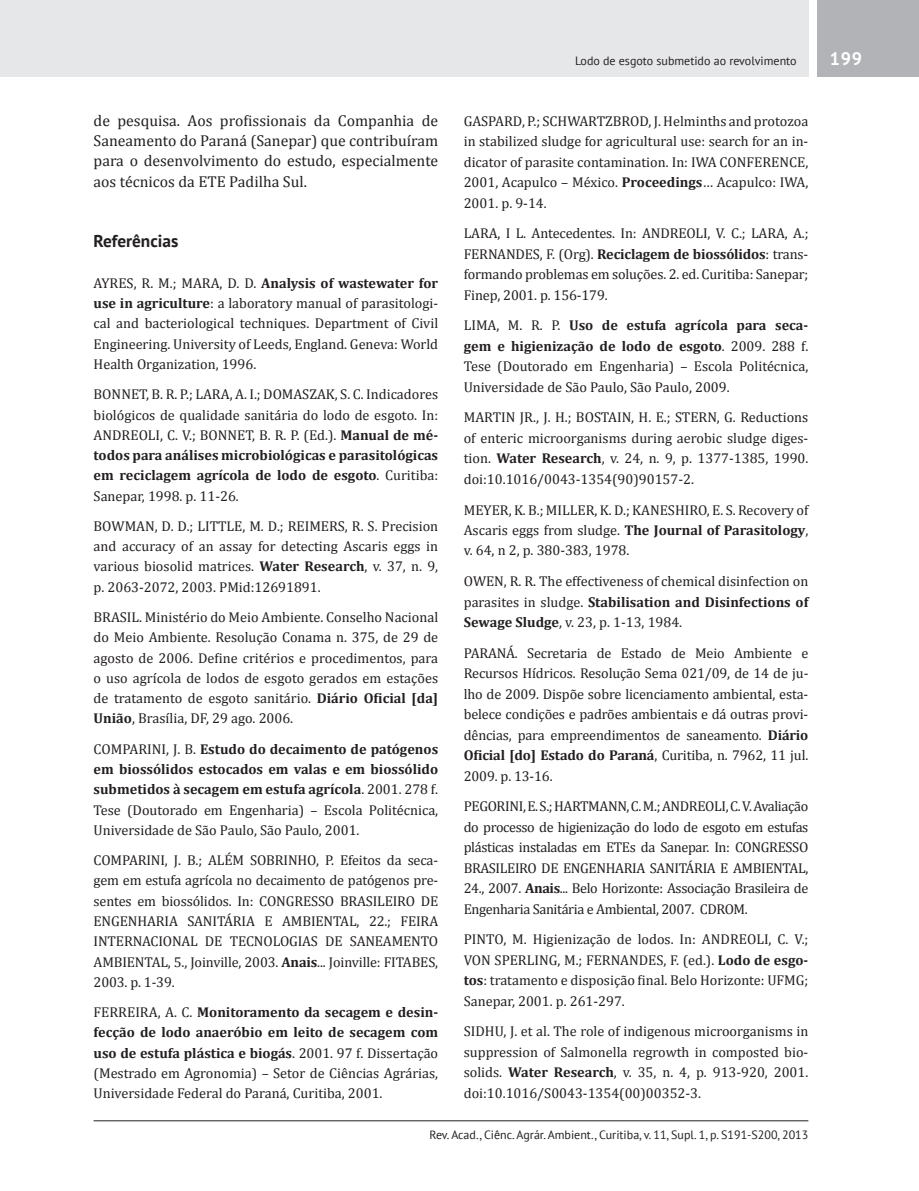
<style>
.page{position:relative;width:919px;height:1191px;background:#fff}
.page>*{position:absolute;margin:0;border:0;box-sizing:border-box;transform-origin:0 0}
.t1{font:700 18px "PT Sans";color:#fff}
.t2{font:700 17.25px "PT Sans";color:#231f20}
.t3{font:15.75px/20.2px "Cambria";color:#231f20;text-align:justify}
.t4{font:14.25px/20.5px "Cambria";color:#231f20;text-align:justify}
.t5{font:12px "PT Sans";color:#231f20}
.s1{font-weight:700}
</style>
<div class="page">
<div style="left:0;top:0;width:808px;height:77px;background:#e6e7e9"></div>
<div style="left:816px;top:0;width:102px;height:77px;background:#b2b3b7"></div>
<hr style="left:94px;top:1120px;width:714px;height:1px;background:#231f20">
<p class="t3" style="left:94px;top:110px;width:346px">de pesquisa. Aos profissionais da Companhia de Saneamento do Paraná (Sanepar) que contribuíram para o desenvolvimento do estudo, especialmente aos técnicos da ETE Padilha Sul.</p>
<p class="t2" style="left:94px;top:230px;width:86px">Referências</p>
<p class="t4" style="left:94px;top:273px;width:346px">AYRES, R. M.; MARA, D. D. <span class="s1">Analysis of wastewater for use in agriculture</span>: a laboratory manual of parasitologi&shy;cal and bacteriological techniques. Department of Civil Engineering. University of Leeds, England. Geneva: World Health Organization, 1996.</p>
<p class="t4" style="left:94px;top:384px;width:346px">BONNET, B. R. P.; LARA, A. I.; DOMASZAK, S. C. Indicadores biológicos de qualidade sanitária do lodo de esgoto. In:<br>ANDREOLI, C. V.; BONNET, B. R. P. (Ed.). <span class="s1">Manual de mé&shy;todos para análises microbiológicas e parasitológicas em reciclagem agrícola de lodo de esgoto</span>. Curitiba:<br>Sanepar, 1998. p. 11-26.</p>
<p class="t4" style="left:94px;top:516px;width:346px">BOWMAN, D. D.; LITTLE, M. D.; REIMERS, R. S. Precision and accuracy of an assay for detecting Ascaris eggs in various biosolid matrices. <span class="s1">Water Research</span>, v. 37, n. 9, p. 2063-2072, 2003. PMid:12691891.</p>
<p class="t4" style="left:94px;top:607px;width:346px">BRASIL. Ministério do Meio Ambiente. Conselho Nacional do Meio Ambiente. Resolução Conama n. 375, de 29 de agosto de 2006. Define critérios e procedimentos, para o uso agrícola de lodos de esgoto gerados em estações de tratamento de esgoto sanitário. <span class="s1">Diário Oficial [da] União</span>, Brasília, DF, 29 ago. 2006.</p>
<p class="t4" style="left:94px;top:738px;width:346px">COMPARINI, J. B. <span class="s1">Estudo do decaimento de patógenos em biossólidos estocados em valas e em biossólido submetidos à secagem em estufa agrícola</span>. 2001. 278 f.<br>Tese (Doutorado em Engenharia) – Escola Politécnica, Universidade de São Paulo, São Paulo, 2001.</p>
<p class="t4" style="left:94px;top:850px;width:346px">COMPARINI, J. B.; ALÉM SOBRINHO, P. Efeitos da seca&shy;gem em estufa agrícola no decaimento de patógenos pre&shy;sentes em biossólidos. In: CONGRESSO BRASILEIRO DE ENGENHARIA SANITÁRIA E AMBIENTAL, 22.; FEIRA INTERNACIONAL DE TECNOLOGIAS DE SANEAMENTO AMBIENTAL, 5., Joinville, 2003. <span class="s1">Anais</span>... Joinville: FITABES, 2003. p. 1-39.</p>
<p class="t4" style="left:94px;top:1002px;width:346px">FERREIRA, A. C. <span class="s1">Monitoramento da secagem e desin&shy;fecção de lodo anaeróbio em leito de secagem com uso de estufa plástica e biogás</span>. 2001. 97 f. Dissertação (Mestrado em Agronomia) – Setor de Ciências Agrárias, Universidade Federal do Paraná, Curitiba, 2001.</p>
<p class="t5" style="left:575px;top:53px;width:223px">Lodo de esgoto submetido ao revolvimento</p>
<p class="t1" style="left:829px;top:47px;width:34px">199</p>
<p class="t4" style="left:463px;top:111px;width:346px">GASPARD, P.; SCHWARTZBROD, J. Helminths and protozoa in stabilized sludge for agricultural use: search for an in&shy;dicator of parasite contamination. In: IWA CONFERENCE, 2001, Acapulco – México. <span class="s1">Proceedings</span>… Acapulco: IWA, 2001. p. 9-14.</p>
<p class="t4" style="left:463px;top:223px;width:346px">LARA, I L. Antecedentes. In: ANDREOLI, V. C.; LARA, A.; FERNANDES, F. (Org). <span class="s1">Reciclagem de biossólidos</span>: trans&shy;formando problemas em soluções. 2. ed. Curitiba: Sanepar; Finep, 2001. p. 156-179.</p>
<p class="t4" style="left:463px;top:315px;width:346px">LIMA, M. R. P. <span class="s1">Uso de estufa agrícola para seca&shy;gem e higienização de lodo de esgoto</span>. 2009. 288 f.<br>Tese (Doutorado em Engenharia) – Escola Politécnica, Universidade de São Paulo, São Paulo, 2009.</p>
<p class="t4" style="left:463px;top:407px;width:346px">MARTIN JR., J. H.; BOSTAIN, H. E.; STERN, G. Reductions of enteric microorganisms during aerobic sludge diges&shy;tion. <span class="s1">Water Research</span>, v. 24, n. 9, p. 1377-1385, 1990. doi:10.1016/0043-1354(90)90157-2.</p>
<p class="t4" style="left:463px;top:499px;width:346px">MEYER, K. B.; MILLER, K. D.; KANESHIRO, E. S. Recovery of Ascaris eggs from sludge. <span class="s1">The Journal of Parasitology</span>, v. 64, n 2, p. 380-383, 1978.</p>
<p class="t4" style="left:463px;top:571px;width:346px">OWEN, R. R. The effectiveness of chemical disinfection on parasites in sludge. <span class="s1">Stabilisation and Disinfections of Sewage Sludge</span>, v. 23, p. 1-13, 1984.</p>
<p class="t4" style="left:463px;top:642px;width:346px">PARANÁ. Secretaria de Estado de Meio Ambiente e Recursos Hídricos. Resolução Sema 021/09, de 14 de ju&shy;lho de 2009. Dispõe sobre licenciamento ambiental, esta&shy;belece condições e padrões ambientais e dá outras provi&shy;dências, para empreendimentos de saneamento. <span class="s1">Diário Oficial [do] Estado do Paraná</span>, Curitiba, n. 7962, 11 jul.<br>2009. p. 13-16.</p>
<p class="t4" style="left:463px;top:796px;width:346px">PEGORINI, E. S.; HARTMANN, C. M.; ANDREOLI, C. V. Avaliação do processo de higienização do lodo de esgoto em estufas plásticas instaladas em ETEs da Sanepar. In: CONGRESSO BRASILEIRO DE ENGENHARIA SANITÁRIA E AMBIENTAL, 24., 2007. <span class="s1">Anais</span>... Belo Horizonte: Associação Brasileira de Engenharia Sanitária e Ambiental, 2007. CDROM.</p>
<p class="t4" style="left:463px;top:929px;width:346px">PINTO, M. Higienização de lodos. In: ANDREOLI, C. V.; VON SPERLING, M.; FERNANDES, F. (ed.). <span class="s1">Lodo de esgo&shy;tos</span>: tratamento e disposição final. Belo Horizonte: UFMG; Sanepar, 2001. p. 261-297.</p>
<p class="t4" style="left:463px;top:1021px;width:346px">SIDHU, J. et al. The role of indigenous microorganisms in suppression of Salmonella regrowth in composted bio&shy;solids. <span class="s1">Water Research</span>, v. 35, n. 4, p. 913-920, 2001. doi:10.1016/S0043-1354(00)00352-3.</p>
<p class="t5" style="left:429px;top:1126px;width:380px">Rev. Acad., Ciênc. Agrár. Ambient., Curitiba, v. 11, Supl. 1, p. S191-S200, 2013</p>
</div>
